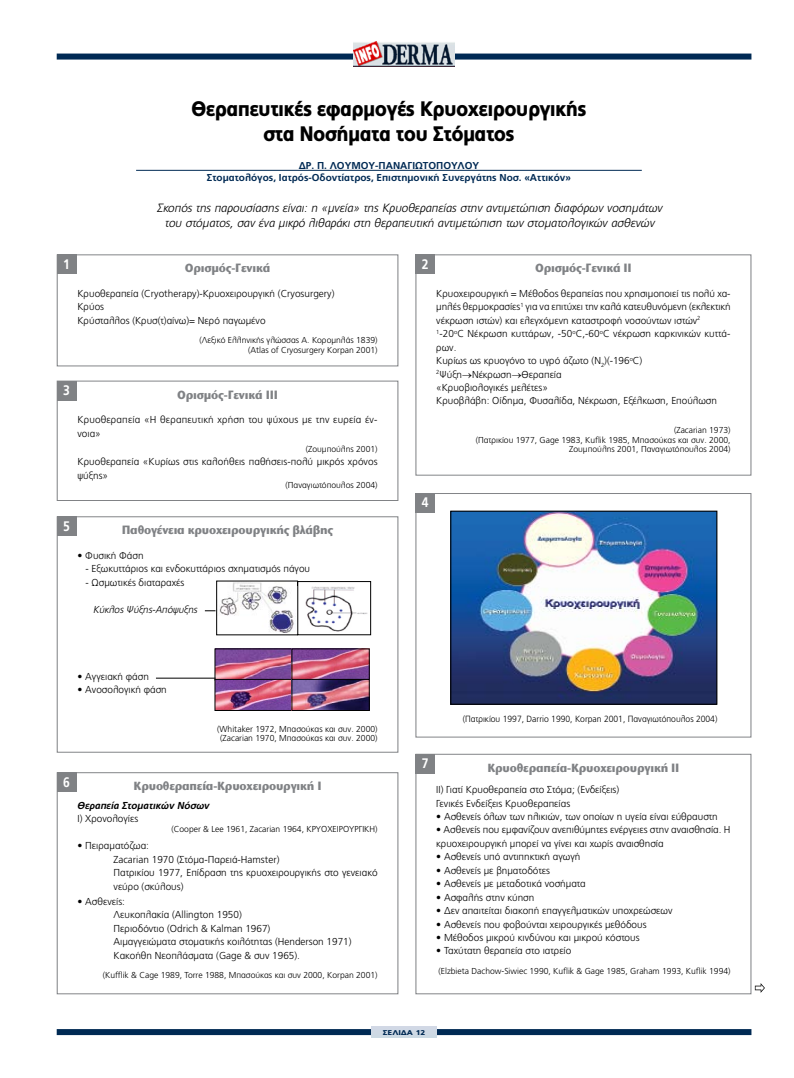
<style>
.page{position:relative;width:794px;height:1078px;background:#fff}
.page>*{position:absolute;margin:0;border:0;box-sizing:border-box;transform-origin:0 0}
.t1{font:900 21px/25px "PF Catalog";letter-spacing:-.035em;color:#000;text-align:center;scale:.9 1}
.t2{font:700 13.8px "PF Catalog";color:#fff;scale:.88 1}
.t3{font:700 12.5px "Stone Sans ITC Hel";letter-spacing:-.015em;color:#808285;scale:.94 1}
.t4{font:italic 300 12px/15px "PF Catalog";color:#000;text-align:center}
.t5{font:300 10.1px/13.4px "PF Catalog";color:#000}
.t6{font:italic 700 10.1px "PF Catalog";color:#000}
.t7{font:italic 300 10.1px "PF Catalog";color:#000}
.t8{font:700 10px/12px "PF Catalog";color:#002a54;text-align:center}
.t9{font:300 9px "PF Catalog";color:#000;scale:.95 1}
.t10{font:300 8.6px/9.6px "PF Catalog";color:#000;text-align:right}
.t11{font:900 7px "PF Catalog";letter-spacing:-.01em;color:#002a54;scale:1.15 1}
</style>
<div class="page">
<svg style="left:57px;top:1029px;width:694px;height:5px;background:#042d56"></svg>
<div style="left:371px;top:1026px;width:66px;height:11px;background:#cfd9e4"></div>
<div style="left:57px;top:54px;width:694px;height:6px;background:#002a54"></div>
<img style="left:354px;top:42px;width:100px;height:25px">
<svg style="left:755px;top:983px;width:10px;height:9px"></svg>
<div style="left:57px;top:254px;width:341px;height:112px;border:1px solid #808285"></div>
<div style="left:57px;top:380px;width:341px;height:121px;border:1px solid #808285"></div>
<div style="left:57px;top:516px;width:341px;height:236px;border:1px solid #808285"></div>
<div style="left:57px;top:772px;width:341px;height:222px;border:1px solid #808285"></div>
<div style="left:415px;top:753px;width:336px;height:241px;border:1px solid #808285"></div>
<div style="left:415px;top:254px;width:336px;height:221px;border:1px solid #808285"></div>
<div style="left:415px;top:493px;width:336px;height:244px;border:1px solid #808285"></div>
<div style="left:57px;top:254px;width:20px;height:20px;background:#808285"></div>
<div style="left:57px;top:380px;width:20px;height:20px;background:#808285"></div>
<div style="left:57px;top:516px;width:20px;height:20px;background:#808285"></div>
<div style="left:57px;top:772px;width:20px;height:19px;background:#808285"></div>
<div style="left:415px;top:753px;width:20px;height:20px;background:#808285"></div>
<div style="left:415px;top:254px;width:20px;height:20px;background:#808285"></div>
<div style="left:415px;top:493px;width:20px;height:20px;background:#808285"></div>
<hr style="left:136px;top:170px;width:506px;height:1px;background:#002a54">
<img style="left:452px;top:512px;width:263px;height:190px">
<div style="left:450px;top:510px;width:267px;height:194px;border:1px solid #000"></div>
<img style="left:217px;top:650px;width:150px;height:58px">
<div style="left:215px;top:679px;width:77px;height:31px;border:1px solid #000"></div>
<div style="left:292px;top:679px;width:77px;height:31px;border:1px solid #000"></div>
<img style="left:219px;top:582px;width:75px;height:50px">
<img style="left:305px;top:586px;width:63px;height:46px">
<div style="left:297px;top:581px;width:74px;height:53px;border:1px solid #000"></div>
<hr style="left:156px;top:677px;width:59px;height:1px;background:#000">
<h1 class="t1" style="left:191px;top:96px;width:441px">Θεραπευτικές εφαρμογές Κρυοχειρουργικής στα Νοσήματα του Στόματος</h1>
<p class="t8" style="left:207px;top:159px;width:366px">Δρ. Π. ΛΟΥΜΟΥ-ΠΑΝΑΓΙΩΤΟΠΟΥΛΟΥ<br>Στοματολόγος, Ιατρός-Οδοντίατρος, Επιστημονική Συνεργάτης Νοσ. «Αττικόν»</p>
<p class="t4" style="left:157px;top:200px;width:507px">Σκοπός της παρουσίασης είναι: η «μνεία» της Κρυοθεραπείας στην αντιμετώπιση διαφόρων νοσημάτων του στόματος, σαν ένα μικρό λιθαράκι στη θεραπευτική αντιμετώπιση των στοματολογικών ασθενών</p>
<h2 class="t2" style="left:63px;top:256px;width:9px">1</h2>
<h2 class="t2" style="left:63px;top:382px;width:9px">3</h2>
<h2 class="t2" style="left:63px;top:517px;width:9px">5</h2>
<p class="t3" style="left:185px;top:261px;width:92px">Ορισμός-Γενικά</p>
<p class="t5" style="left:78px;top:287px;width:258px">Κρυοθεραπεία (Cryotherapy)-Κρυoχειρουργική (Cryosurgery)<br>Κρύος<br>Κρύσταλλος (Κρυσ(τ)αίνω)= Νερό παγωμένο</p>
<p class="t10" style="left:199px;top:335px;width:180px">(Λεξικό Ελληνικής γλώσσας Α. Κορομηλάς 1839) (Atlas of Cryosurgery Korpan 2001)</p>
<p class="t3" style="left:177px;top:387px;width:109px">Ορισμός-Γενικά ΙΙΙ</p>
<p class="t5" style="left:78px;top:413px;width:301px">Κρυοθεραπεία «Η θεραπευτική χρήση του ψύχους με την ευρεία έν&shy;νοια»</p>
<p class="t10" style="left:306px;top:444px;width:73px">(Ζουμπούλης 2001)</p>
<p class="t5" style="left:78px;top:455px;width:301px">Κρυοθεραπεία «Κυρίως στις καλοήθεις παθήσεις-πολύ μικρός χρόνος ψύξης»</p>
<p class="t10" style="left:285px;top:480px;width:93px">(Παναγιωτόπουλος 2004)</p>
<p class="t3" style="left:122px;top:523px;width:227px">Παθογένεια κρυοχειρουργικής βλάβης</p>
<p class="t5" style="left:78px;top:548px;width:68px">• Φυσική Φάση</p>
<p class="t5" style="left:86px;top:562px;width:226px">- Εξωκυττάριος και ενδοκυττάριος σχηματισμός πάγου</p>
<p class="t5" style="left:86px;top:575px;width:100px">- Ωσμωτικές διαταραχές</p>
<p class="t7" style="left:94px;top:603px;width:106px">Κύκλος Ψύξης-Απόψυξης</p>
<h2 class="t2" style="left:422px;top:256px;width:9px">2</h2>
<p class="t3" style="left:535px;top:261px;width:104px">Ορισμός-Γενικά ΙΙ</p>
<p class="t5" style="left:436px;top:287px;width:296px">Κρυοχειρουργική = Μέθοδος θεραπείας που χρησιμοποιεί τις πολύ χα&shy;μηλές θερμοκρασίες<sup>1</sup> για να επιτύχει την καλά κατευθυνόμενη (εκλεκτική νέκρωση ιστών) και ελεγχόμενη καταστροφή νοσούντων ιστών<sup>2<br>1</sup>-20<sup>ο</sup>C Νέκρωση κυττάρων, -50<sup>ο</sup>C,-60<sup>ο</sup>C νέκρωση καρκινικών κυττά&shy;ρων.<br>Κυρίως ως κρυογόνο το υγρό άζωτο (Ν<sub>2</sub>)(-196<sup>ο</sup>C)<br><sup>2</sup>Ψύξη→Νέκρωση→Θεραπεία<br>«Κρυοβιολογικές μελέτες»<br>Κρυοβλάβη: Οίδημα, Φυσαλίδα, Νέκρωση, Εξέλκωση, Επούλωση</p>
<p class="t10" style="left:476px;top:425px;width:256px">(Zacarian 1973)<br>(Πατρικίου 1977, Gage 1983, Kuflik 1985, Μπασούκας και συν. 2000,<br>Ζουμπούλης 2001, Παναγιωτόπουλος 2004)</p>
<h2 class="t2" style="left:422px;top:494px;width:9px">4</h2>
<p class="t5" style="left:78px;top:669px;width:73px">• Αγγειακή φάση</p>
<p class="t5" style="left:78px;top:683px;width:91px">• Ανοσολογική φάση</p>
<h2 class="t2" style="left:63px;top:773px;width:9px">6</h2>
<p class="t10" style="left:217px;top:723px;width:162px;text-align:center">(Whitaker 1972, Μπασούκας και συν. 2000) (Zacarian 1970, Μπασούκας και συν. 2000)</p>
<p class="t3" style="left:134px;top:779px;width:201px">Κρυοθεραπεία-Κρυοχειρουργική Ι</p>
<p class="t6" style="left:78px;top:799px;width:134px">Θεραπεία Στοματικών Νόσων</p>
<p class="t5" style="left:78px;top:812px;width:62px">Ι) Χρονολογίες</p>
<p class="t10" style="left:171px;top:824px;width:208px">(Cooper &amp; Lee 1961, Zacarian 1964, ΚΡΥΟΧΕΙΡΟΥΡΓΙΚΗ)</p>
<p class="t5" style="left:114px;top:839px;width:265px;text-indent:-36px">• Πειραματόζωα:<br>Zacarian 1970 (Στόμα-Παρειά-Hamster)<br>Πατρικίου 1977, Επίδραση της κρυοχειρουργικής στο γενειακό νεύρο (σκύλους)</p>
<p class="t5" style="left:114px;top:894px;width:239px;text-indent:-36px">• Ασθενείς:<br>Λευκοπλακία (Allington 1950)<br>Περιοδόντιο (Odrich &amp; Kalman 1967)<br>Αιμαγγειώματα στοματικής κοιλότητας (Henderson 1971)<br>Κακοήθη Νεοπλάσματα (Gage &amp; συν 1965).</p>
<p class="t10" style="left:103px;top:970px;width:276px">(Kufflik &amp; Cage 1989, Torre 1988, Μπασούκας και συν 2000, Korpan 2001)</p>
<p class="t9" style="left:463px;top:714px;width:270px">(Πατρικίου 1997, Darrio 1990, Korpan 2001, Παναγιωτόπουλος 2004)</p>
<h2 class="t2" style="left:422px;top:755px;width:9px">7</h2>
<p class="t3" style="left:487px;top:760px;width:206px">Κρυοθεραπεία-Κρυοχειρουργική ΙΙ</p>
<p class="t5" style="left:436px;top:782px;width:184px">ΙΙ) Γιατί Κρυοθεραπεία στο Στόμα; (Ενδείξεις)<br>Γενικές Ενδείξεις Κρυοθεραπείας</p>
<p class="t5" style="left:436px;top:809px;width:283px">• Ασθενείς όλων των ηλικιών, των οποίων η υγεία είναι εύθραυστη</p>
<p class="t5" style="left:436px;top:823px;width:296px">• Ασθενείς που εμφανίζουν ανεπιθύμητες ενέργειες στην αναισθησία. Η κρυοχειρουργική μπορεί να γίνει και χωρίς αναισθησία</p>
<p class="t5" style="left:436px;top:850px;width:146px">• Ασθενείς υπό αντιπηκτική αγωγή</p>
<p class="t5" style="left:436px;top:863px;width:115px">• Ασθενείς με βηματοδότες</p>
<p class="t5" style="left:436px;top:876px;width:151px">• Ασθενείς με μεταδοτικά νοσήματα</p>
<p class="t5" style="left:436px;top:890px;width:100px">• Ασφαλής στην κύηση</p>
<p class="t5" style="left:436px;top:903px;width:238px">• Δεν απαιτείται διακοπή επαγγελματικών υποχρεώσεων</p>
<p class="t5" style="left:436px;top:917px;width:212px">• Ασθενείς που φοβούνται χειρουργικές μεθόδους</p>
<p class="t5" style="left:436px;top:930px;width:205px">• Μέθοδος μικρού κινδύνου και μικρού κόστους</p>
<p class="t5" style="left:436px;top:944px;width:137px">• Ταχύτατη θεραπεία στο ιατρείο</p>
<p class="t10" style="left:438px;top:965px;width:293px">(Elzbieta Dachow-Siwiec 1990, Kuflik &amp; Gage 1985, Graham 1993, Kuflik 1994)</p>
<p class="t11" style="left:383px;top:1027px;width:38px">ΣΕΛΙΔΑ 12</p>
</div>
